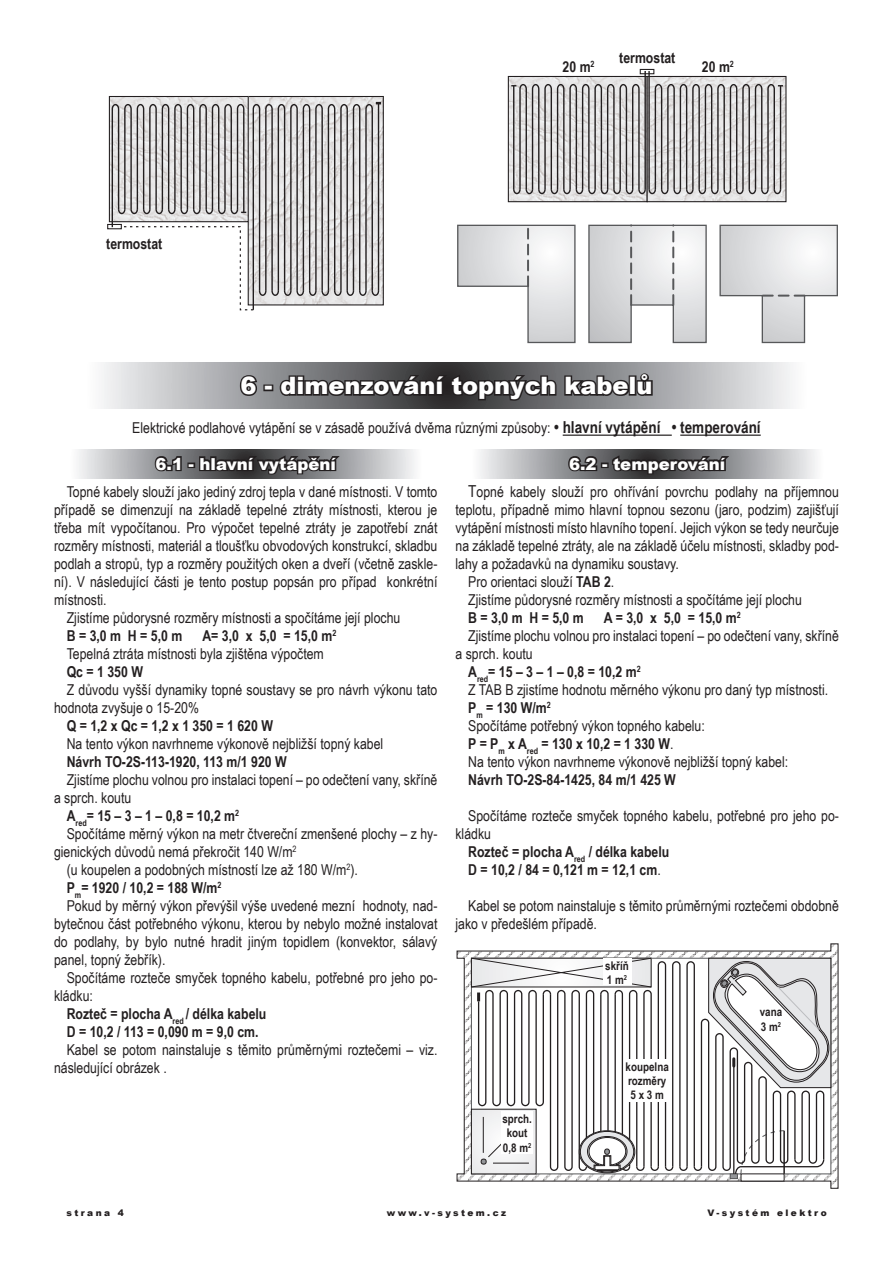
<style>
.page{position:relative;width:893px;height:1263px;background:#fff}
.page>*{position:absolute;margin:0;border:0;box-sizing:border-box;transform-origin:0 0}
.t1{font:900 24px "Arial";color:#fff}
.t2{font:900 16.5px "Arial";color:#fff}
.t3{font:15px/18px "Arial Narrow";color:#231f20}
.t4{font:700 15px "Arial Narrow";color:#231f20}
.t5{font:700 12px/14.4px "Arial Narrow";color:#231f20}
.t6{font:900 9px "Arial";letter-spacing:.265em;color:#231f20}
.s1{font-weight:700;font-size:16.5px}
.s2{font-weight:700}
.s3{font-size:16.5px}
.s4{font-weight:400}
</style>
<div class="page">
<svg style="left:457px;top:224px;width:119px;height:120px"></svg>
<svg style="left:588px;top:224px;width:119px;height:120px"></svg>
<svg style="left:719px;top:224px;width:119px;height:120px"></svg>
<hr style="left:563px;top:435px;width:109px;height:1px;background:#231f20">
<hr style="left:680px;top:435px;width:81px;height:1px;background:#231f20">
<svg style="left:102px;top:363px;width:690px;height:45px;background:#aaabae"></svg>
<svg style="left:238px;top:373px;width:21px;height:25px"></svg>
<div style="left:263px;top:384px;width:10px;height:7px;border:3px solid #231f20"></div>
<svg style="left:277px;top:371px;width:377px;height:31px;background:#474647"></svg>
<svg style="left:78px;top:449px;width:337px;height:29px;background:#b0b1b4"></svg>
<svg style="left:152px;top:454px;width:31px;height:20px"></svg>
<div style="left:187px;top:462px;width:8px;height:6px;border:3px solid #231f20"></div>
<svg style="left:198px;top:453px;width:145px;height:24px;background:#413f41"></svg>
<svg style="left:479px;top:449px;width:337px;height:29px;background:#acadb0"></svg>
<svg style="left:566px;top:454px;width:34px;height:20px"></svg>
<div style="left:601px;top:462px;width:8px;height:6px;border:3px solid #231f20"></div>
<svg style="left:610px;top:453px;width:123px;height:23px;background:#3f3e3f"></svg>
<svg style="left:457px;top:944px;width:381px;height:244px"></svg>
<div style="left:603px;top:958px;width:28px;height:27px;background:#fff"></div>
<div style="left:501px;top:1112px;width:32px;height:42px;background:#fff"></div>
<div style="left:625px;top:1059px;width:44px;height:43px;background:#fff"></div>
<div style="left:640px;top:69px;width:14px;height:5px;border:1px solid #231f20"></div>
<svg style="left:507px;top:75px;width:280px;height:128px;background:#bdbbbc"></svg>
<hr style="left:644px;top:71px;width:2px;height:118px;background:#231f20">
<hr style="left:648px;top:71px;width:2px;height:118px;background:#231f20">
<div style="left:107px;top:224px;width:15px;height:5px;border:1px solid #231f20"></div>
<svg style="left:108px;top:95px;width:276px;height:216px"></svg>
<hr style="left:112px;top:109px;width:1px;height:118px;background:#231f20">
<p class="t4" style="left:106px;top:232px;width:58px">termostat</p>
<p class="t4" style="left:563px;top:56px;width:34px">20 m<sup>2</sup></p>
<p class="t4" style="left:619px;top:46px;width:58px">termostat</p>
<p class="t4" style="left:702px;top:56px;width:34px">20 m<sup>2</sup></p>
<h1 class="t1" style="left:240px;top:368px;width:414px">6 - dimenzování topných kabelů</h1>
<p class="t3" style="left:132px;top:419px;width:630px">Elektrické podlahové vytápění se v zásadě používá dvěma různými způsoby: <span class="s1">• hlavní vytápění • temperování</span></p>
<p class="t2" style="left:156px;top:452px;width:182px">6.1 - hlavní vytápění</p>
<p class="t3" style="left:67px;top:482px;width:372px">Topné kabely slouží jako jediný zdroj tepla v dané místnosti. V tomto</p>
<p class="t3" style="left:54px;top:500px;width:385px">případě se dimenzují na základě tepelné ztráty místnosti, kterou je</p>
<p class="t3" style="left:54px;top:518px;width:385px">třeba mít vypočítanou. Pro výpočet tepelné ztráty je zapotřebí znát</p>
<p class="t3" style="left:54px;top:536px;width:385px">rozměry místnosti, materiál a tloušťku obvodových konstrukcí, skladbu</p>
<p class="t3" style="left:54px;top:554px;width:385px">podlah a stropů, typ a rozměry použitých oken a dveří (včetně zaskle-</p>
<p class="t3" style="left:54px;top:572px;width:385px">ní). V následující části je tento postup popsán pro případ konkrétní</p>
<p class="t3" style="left:54px;top:590px;width:54px">místnosti.</p>
<p class="t3" style="left:67px;top:608px;width:335px">Zjistíme půdorysné rozměry místnosti a spočítáme její plochu</p>
<p class="t4" style="left:67px;top:624px;width:117px">B = 3,0 m H = 5,0 m</p>
<p class="t3" style="left:67px;top:626px;width:271px;text-indent:136px"><span class="s2">A= 3,0 x 5,0 = 15,0 m</span><sup>2<br></sup>Tepelná ztráta místnosti byla zjištěna výpočtem</p>
<p class="t4" style="left:67px;top:660px;width:78px">Qc = 1 350 W</p>
<p class="t3" style="left:54px;top:680px;width:385px;text-indent:13px">Z důvodu vyšší dynamiky topné soustavy se pro návrh výkonu tato hodnota zvyšuje o 15-20%</p>
<p class="t4" style="left:67px;top:714px;width:208px">Q = 1,2 x Qc = 1,2 x 1 350 = 1 620 W</p>
<p class="t3" style="left:67px;top:734px;width:318px">Na tento výkon navrhneme výkonově nejbližší topný kabel</p>
<p class="t4" style="left:67px;top:750px;width:221px">Návrh TO-2S-113-1920, 113 m/1 920 W</p>
<p class="t3" style="left:67px;top:770px;width:372px">Zjistíme plochu volnou pro instalaci topení – po odečtení vany, skříně</p>
<p class="t3" style="left:54px;top:788px;width:79px">a sprch. koutu</p>
<p class="t4" style="left:67px;top:804px;width:174px">A<sub>red</sub>= 15 – 3 – 1 – 0,8 = 10,2 m<sup>2</sup></p>
<p class="t3" style="left:67px;top:824px;width:372px">Spočítáme měrný výkon na metr čtvereční zmenšené plochy – z hy-</p>
<p class="t3" style="left:54px;top:842px;width:244px">gienických důvodů nemá překročit 140 W/m<sup>2</sup></p>
<p class="t3" style="left:67px;top:860px;width:293px">(u koupelen a podobných místností lze až 180 W/m<sup>2</sup>).</p>
<p class="t4" style="left:67px;top:876px;width:156px">P<sub>m</sub>= 1920 / 10,2 = 188 W/m<sup>2</sup></p>
<p class="t3" style="left:67px;top:896px;width:372px">Pokud by měrný výkon převýšil výše uvedené mezní hodnoty, nad-</p>
<p class="t3" style="left:54px;top:914px;width:385px">bytečnou část potřebného výkonu, kterou by nebylo možné instalovat</p>
<p class="t3" style="left:54px;top:932px;width:385px">do podlahy, by bylo nutné hradit jiným topidlem (konvektor, sálavý</p>
<p class="t3" style="left:54px;top:950px;width:113px">panel, topný žebřík).</p>
<p class="t3" style="left:67px;top:968px;width:372px">Spočítáme rozteče smyček topného kabelu, potřebné pro jeho po-</p>
<p class="t3" style="left:54px;top:986px;width:40px">kládku:</p>
<p class="t4" style="left:67px;top:1002px;width:201px">Rozteč = plocha A<sub>red</sub> / délka kabelu</p>
<p class="t4" style="left:67px;top:1020px;width:193px">D = 10,2 / 113 = 0,090 m = 9,0 cm.</p>
<p class="t3" style="left:54px;top:1040px;width:385px;text-indent:13px">Kabel se potom nainstaluje s těmito průměrnými roztečemi – viz. následující obrázek .</p>
<p class="t2" style="left:569px;top:452px;width:158px">6.2 - temperování</p>
<p class="t3" style="left:468px;top:482px;width:372px"><span class="s3">T</span>opné kabely slouží pro ohřívání povrchu podlahy na příjemnou</p>
<p class="t3" style="left:455px;top:500px;width:385px">teplotu, případně mimo hlavní topnou sezonu (jaro, podzim) zajišťují</p>
<p class="t3" style="left:455px;top:518px;width:385px">vytápění místnosti místo hlavního topení. Jejich výkon se tedy neurčuje</p>
<p class="t3" style="left:455px;top:536px;width:385px">na základě tepelné ztráty, ale na základě účelu místnosti, skladby pod-</p>
<p class="t3" style="left:455px;top:554px;width:225px">lahy a požadavků na dynamiku soustavy.</p>
<p class="t3" style="left:468px;top:572px;width:148px">Pro orientaci slouží <span class="s2">TAB 2</span>.</p>
<p class="t3" style="left:468px;top:590px;width:335px">Zjistíme půdorysné rozměry místnosti a spočítáme její plochu</p>
<p class="t4" style="left:468px;top:606px;width:117px">B = 3,0 m H = 5,0 m</p>
<p class="t4" style="left:604px;top:606px;width:138px">A = 3,0 x 5,0 = 15,0 m<sup>2</sup></p>
<p class="t3" style="left:468px;top:626px;width:372px">Zjistíme plochu volnou pro instalaci topení – po odečtení vany, skříně</p>
<p class="t3" style="left:455px;top:644px;width:79px">a sprch. koutu</p>
<p class="t4" style="left:468px;top:660px;width:174px">A<sub>red</sub>= 15 – 3 – 1 – 0,8 = 10,2 m<sup>2</sup></p>
<p class="t3" style="left:468px;top:680px;width:361px">Z TAB B zjistíme hodnotu měrného výkonu pro daný typ místnosti.</p>
<p class="t4" style="left:468px;top:696px;width:84px">P<sub>m</sub> = 130 W/m<sup>2</sup></p>
<p class="t3" style="left:468px;top:716px;width:238px">Spočítáme potřebný výkon topného kabelu:</p>
<p class="t4" style="left:468px;top:732px;width:207px">P = P<sub>m</sub> x A<sub>red</sub> = 130 x 10,2 = 1 330 W<span class="s4">.</span></p>
<p class="t3" style="left:468px;top:752px;width:321px">Na tento výkon navrhneme výkonově nejbližší topný kabel:</p>
<p class="t4" style="left:468px;top:768px;width:209px">Návrh TO-2S-84-1425, 84 m/1 425 W</p>
<p class="t3" style="left:468px;top:806px;width:372px">Spočítáme rozteče smyček topného kabelu, potřebné pro jeho po-</p>
<p class="t3" style="left:455px;top:824px;width:37px">kládku</p>
<p class="t4" style="left:468px;top:840px;width:203px">Rozteč = plocha A<sub>red</sub> / délka kabelu</p>
<p class="t4" style="left:468px;top:858px;width:194px">D = 10,2 / 84 = 0,121 m = 12,1 cm<span class="s4">.</span></p>
<p class="t3" style="left:455px;top:896px;width:385px;text-indent:13px">Kabel se potom nainstaluje s těmito průměrnými roztečemi obdobně jako v předešlém případě.</p>
<p class="t5" style="left:502px;top:1111px;width:31px;text-align:center">sprch. kout<br>0,8 m<sup>2</sup></p>
<p class="t5" style="left:605px;top:958px;width:25px">skříň<br>1 m<sup>2</sup></p>
<p class="t5" style="left:626px;top:1058px;width:45px">koupelna rozměry<br>5 x 3 m</p>
<p class="t5" style="left:760px;top:1004px;width:24px">vana<br>3 m<sup>2</sup></p>
<p class="t6" style="left:66px;top:1207px;width:59px">strana 4</p>
<p class="t6" style="left:387px;top:1207px;width:121px">www.v-system.cz</p>
<p class="t6" style="left:707px;top:1207px;width:121px">V-systém elektro</p>
</div>
